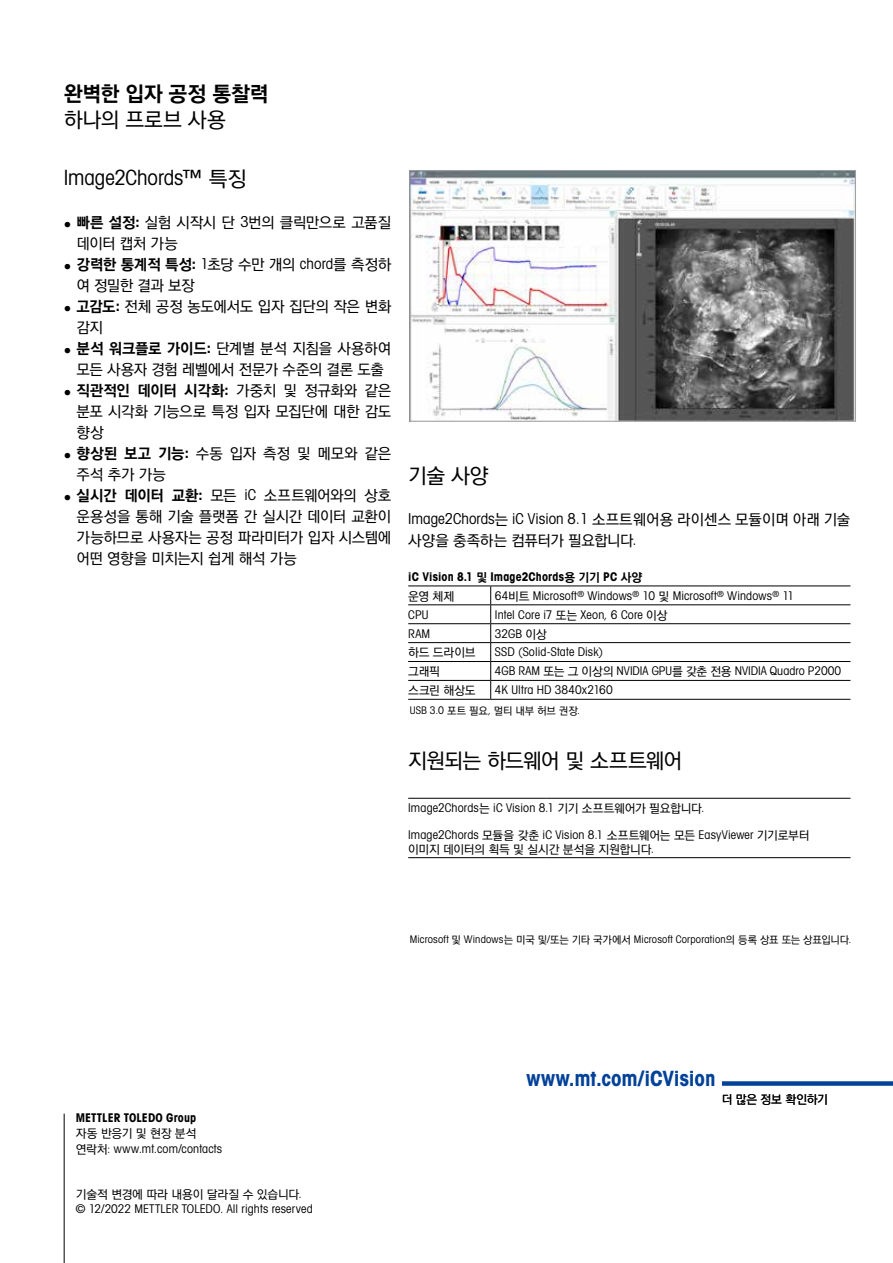
<style>
.page{position:relative;width:893px;height:1263px;background:#fff}
.page>*{position:absolute;margin:0;border:0;box-sizing:border-box;transform-origin:0 0}
.t1{font:21px "YDGO53";letter-spacing:-.035em;color:#000}
.t2{font:21px "Avant Gardefor MT Bd";letter-spacing:-.005em;color:#004199}
.t3{font:21px "Avant Gardefor MT Bk";letter-spacing:-.005em;color:#000}
.t4{font:21px "YDGO55";letter-spacing:-.01em;color:#000}
.t5{font:15px/21px "YDGO53";letter-spacing:-.025em;color:#000}
.t6{font:15px "Avant Gardefor MT Bk";color:#000}
.t7{font:15px/21px "YDGO53";color:#000}
.t8{font:15px "YDGO55";letter-spacing:-.025em;color:#000}
.t9{font:12px "Avant Gardefor MT Bk";letter-spacing:.01em;color:#000}
.t10{font:12px "YDGO53";letter-spacing:-.02em;color:#000}
.t11{font:12px "Avant Gardefor MT Bd";letter-spacing:.01em;color:#000}
.t12{font:10.5px "Avant Gardefor MT Bk";letter-spacing:.02em;color:#000}
.t13{font:10.5px "YDGO53";letter-spacing:-.01em;color:#000}
.s1{font-family:"YDGO53"}
.s2{font-family:"Avant Gardefor MT Bd"}
.s3{font-family:"YDGO55"}
.s4{font-family:"Avant Gardefor MT Bk"}
</style>
<div class="page">
<div style="left:722px;top:1081px;width:171px;height:5px;background:#004199"></div>
<hr style="left:408px;top:798px;width:138px;height:1px;background:#000">
<hr style="left:546px;top:798px;width:304px;height:1px;background:#000">
<hr style="left:408px;top:857px;width:138px;height:1px;background:#000">
<hr style="left:546px;top:857px;width:304px;height:1px;background:#000">
<img style="left:411px;top:172px;width:443px;height:248px">
<div style="left:409px;top:170px;width:447px;height:252px;border:1px solid #9fa0a0"></div>
<hr style="left:408px;top:585px;width:83px;height:1px;background:#000">
<hr style="left:491px;top:585px;width:359px;height:1px;background:#000">
<hr style="left:408px;top:604px;width:83px;height:1px;background:#000">
<hr style="left:491px;top:604px;width:359px;height:1px;background:#000">
<hr style="left:408px;top:623px;width:83px;height:1px;background:#000">
<hr style="left:491px;top:623px;width:359px;height:1px;background:#000">
<hr style="left:408px;top:642px;width:83px;height:1px;background:#000">
<hr style="left:491px;top:642px;width:359px;height:1px;background:#000">
<hr style="left:408px;top:661px;width:83px;height:1px;background:#000">
<hr style="left:491px;top:661px;width:359px;height:1px;background:#000">
<hr style="left:408px;top:680px;width:83px;height:1px;background:#000">
<hr style="left:491px;top:680px;width:359px;height:1px;background:#000">
<svg style="left:490px;top:586px;width:1px;height:113px"></svg>
<hr style="left:408px;top:699px;width:83px;height:1px;background:#000">
<hr style="left:491px;top:699px;width:359px;height:1px;background:#000">
<hr style="left:64px;top:1114px;width:1px;height:149px;background:#000">
<h1 class="t4" style="left:64px;top:83px;width:206px">완벽한 입자 공정 통찰력</h1>
<h1 class="t1" style="left:64px;top:109px;width:163px">하나의 프로브 사용</h1>
<h1 class="t3" style="left:64px;top:165px;width:184px">Image2Chords™ <span class="s1">특징</span></h1>
<p class="t5" style="left:77px;top:213px;width:316px;text-indent:-13px"><span class="s2">•</span> <span class="s3">빠른 설정</span><span class="s2">:</span> 실험 시작시 단 <span class="s4">3</span>번의 클릭만으로 고품질 데이터 캡처 가능</p>
<p class="t5" style="left:77px;top:255px;width:316px;text-indent:-13px"><span class="s2">•</span> <span class="s3">강력한 통계적 특성</span><span class="s2">:</span> <span class="s4">1</span>초당 수만 개의 <span class="s4">chord</span>를 측정하 여 정밀한 결과 보장</p>
<p class="t5" style="left:77px;top:297px;width:316px;text-indent:-13px"><span class="s2">•</span> <span class="s3">고감도</span><span class="s2">:</span> 전체 공정 농도에서도 입자 집단의 작은 변화 감지</p>
<p class="t5" style="left:64px;top:339px;width:329px;text-align:center"><span class="s2">•</span> <span class="s3">분석 워크플로 가이드</span><span class="s2">:</span> 단계별 분석 지침을 사용하여 모든 사용자 경험 레벨에서 전문가 수준의 결론 도출</p>
<p class="t8" style="left:64px;top:383px;width:329px"><span class="s2">•</span> 직관적인 데이터 시각화<span class="s2">:</span> <span class="s1">가중치 및 정규화와 같은</span></p>
<p class="t5" style="left:77px;top:402px;width:316px">분포 시각화 기능으로 특정 입자 모집단에 대한 감도 향상</p>
<p class="t7" style="left:77px;top:444px;width:316px;text-indent:-13px"><span class="s2">•</span> <span class="s3">향상된 보고 기능</span><span class="s2">:</span> 수동 입자 측정 및 메모와 같은 주석 추가 가능</p>
<p class="t5" style="left:77px;top:486px;width:316px;text-align:justify;text-indent:-13px"><span class="s2">•</span> <span class="s3">실시간 데이터 교환</span><span class="s2">:</span> 모든 <span class="s4">iC</span> 소프트웨어와의 상호 운용성을 통해 기술 플랫폼 간 실시간 데이터 교환이 가능하므로 사용자는 공정 파라미터가 입자 시스템에 어떤 영향을 미치는지 쉽게 해석 가능</p>
<h1 class="t1" style="left:408px;top:465px;width:82px">기술 사양</h1>
<p class="t6" style="left:408px;top:509px;width:444px">Image2Chords<span class="s1">는</span> iC Vision 8.1 <span class="s1">소프트웨어용 라이센스 모듈이며 아래 기술</span></p>
<p class="t5" style="left:408px;top:530px;width:230px">사양을 충족하는 컴퓨터가 필요합니다<span class="s4">.</span></p>
<p class="t11" style="left:408px;top:569px;width:236px">iC Vision 8.1 <span class="s3">및</span> Image2Chords<span class="s3">용 기기</span> PC <span class="s3">사양</span></p>
<p class="t10" style="left:408px;top:590px;width:48px">운영 체제</p>
<p class="t9" style="left:495px;top:588px;width:301px">64<span class="s1">비트</span> Microsoft<sup>®</sup> Windows<sup>®</sup> 10 <span class="s1">및</span> Microsoft<sup>®</sup> Windows<sup>®</sup> 11</p>
<p class="t9" style="left:408px;top:607px;width:22px">CPU</p>
<p class="t9" style="left:495px;top:607px;width:174px">Intel Core i7 <span class="s1">또는</span> Xeon, 6 Core <span class="s1">이상</span></p>
<p class="t9" style="left:408px;top:626px;width:23px">RAM</p>
<p class="t9" style="left:495px;top:626px;width:53px">32GB <span class="s1">이상</span></p>
<p class="t10" style="left:408px;top:647px;width:69px">하드 드라이브</p>
<p class="t9" style="left:495px;top:645px;width:110px">SSD (Solid-State Disk)</p>
<p class="t10" style="left:408px;top:666px;width:33px">그래픽</p>
<p class="t9" style="left:495px;top:663px;width:348px">4GB RAM <span class="s1">또는 그 이상의</span> NVIDIA GPU<span class="s1">를 갖춘 전용</span> NVIDIA Quadro P2000</p>
<p class="t10" style="left:408px;top:684px;width:69px">스크린 해상도</p>
<p class="t9" style="left:495px;top:682px;width:119px">4K Ultra HD 3840x2160</p>
<p class="t13" style="left:410px;top:706px;width:172px"><span class="s4">USB 3.0</span> 포트 필요<span class="s4">,</span> 멀티 내부 허브 권장<span class="s4">.</span></p>
<h1 class="t1" style="left:408px;top:750px;width:276px">지원되는 하드웨어 및 소프트웨어</h1>
<p class="t9" style="left:408px;top:800px;width:298px">Image2Chords<span class="s1">는</span> iC Vision 8.1 <span class="s1">기기 소프트웨어가 필요합니다</span>.</p>
<p class="t9" style="left:408px;top:827px;width:403px">Image2Chords <span class="s1">모듈을 갖춘</span> iC Vision 8.1 <span class="s1">소프트웨어는 모든</span> EasyViewer <span class="s1">기기로부터</span></p>
<p class="t10" style="left:408px;top:843px;width:247px">이미지 데이터의 획득 및 실시간 분석을 지원합니다<span class="s4">.</span></p>
<p class="t12" style="left:410px;top:933px;width:443px">Microsoft <span class="s1">및</span> Windows<span class="s1">는 미국 및</span>/<span class="s1">또는 기타 국가에서</span> Microsoft Corporation<span class="s1">의 등록 상표 또는 상표입니다</span>.</p>
<p class="t11" style="left:76px;top:1110px;width:122px">METTLER TOLEDO Group</p>
<p class="t10" style="left:76px;top:1128px;width:122px">자동 반응기 및 현장 분석</p>
<p class="t9" style="left:76px;top:1141px;width:148px"><span class="s1">연락처</span>: www.mt.com/contacts</p>
<p class="t10" style="left:76px;top:1188px;width:227px">기술적 변경에 따라 내용이 달라질 수 있습니다<span class="s4">.</span></p>
<p class="t9" style="left:76px;top:1201px;width:238px">© 12/2022 METTLER TOLEDO. All rights reserved</p>
<h1 class="t2" style="left:526px;top:1065px;width:191px">www.mt.com/iCVision</h1>
<p class="t10" style="left:722px;top:1093px;width:108px">더 많은 정보 확인하기</p>
</div>
